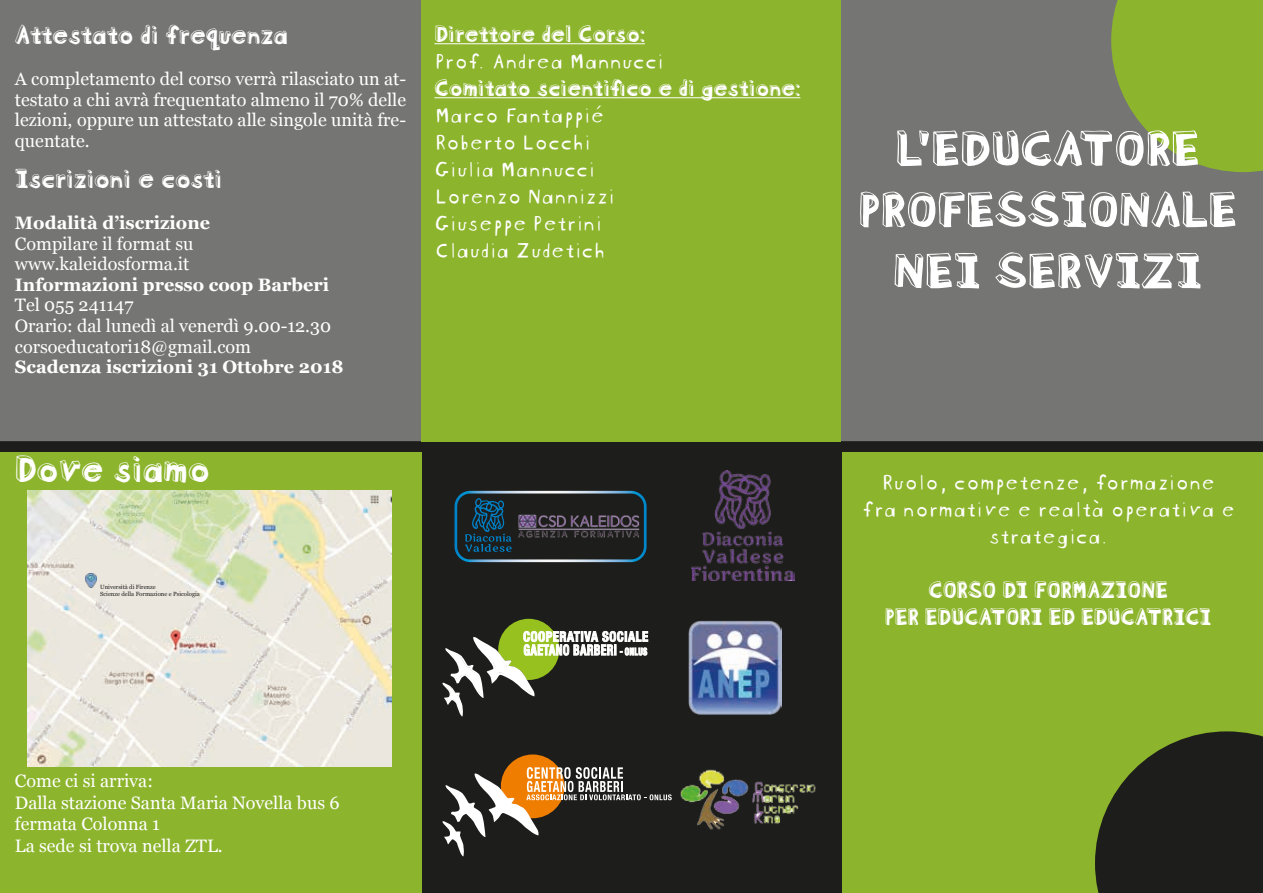
<style>
.page{position:relative;width:1263px;height:893px;background:#fff}
.page>*{position:absolute;margin:0;border:0;box-sizing:border-box;transform-origin:0 0}
.t1{font:46.95px/61.2px "Blockhead OT Black Face";color:#fff;text-align:center;scale:1.09 1}
.t2{font:36px "Blockhead OT Black Face";color:#fff}
.t3{font:25.5px "Blockhead OT Black Face";color:#fff}
.t4{font:22.5px/27px "Blockhead OT Unplugged";color:#fff;text-align:center}
.t5{font:22.5px/27px "Blockhead OT Black Face";color:#fff;text-align:center}
.t6{font:18px/20.5px "Georgia";color:#fff}
.t7{font:700 18px "Georgia";color:#fff}
.t8{font:6px/7.2px "Georgia";color:#1d1d1b}
</style>
<div class="page">
<div style="left:0;top:452px;width:1263px;height:441px;background:#8cb42c"></div>
<div style="left:0;top:0;width:1263px;height:444px;background:#757574"></div>
<svg style="left:0;top:441px;width:1263px;height:11px;background:#1e1e1c"></svg>
<div style="left:422px;top:441px;width:420px;height:452px;background:#1d1d1b"></div>
<svg style="left:1111px;top:0;width:152px;height:172px;background:#88aa36"></svg>
<img style="left:680px;top:769px;width:136px;height:61px">
<svg style="left:454px;top:491px;width:193px;height:71px"></svg>
<img style="left:692px;top:471px;width:102px;height:110px">
<img style="left:688px;top:621px;width:94px;height:94px">
<img style="left:27px;top:491px;width:364px;height:275px">
<img style="left:86px;top:573px;width:10px;height:14px">
<div style="left:422px;top:0;width:419px;height:441px;background:#8cb42c"></div>
<hr style="left:434px;top:43px;width:211px;height:1px;background:#fff">
<hr style="left:434px;top:97px;width:366px;height:1px;background:#fff">
<svg style="left:1095px;top:731px;width:168px;height:162px"></svg>
<svg style="left:442px;top:619px;width:206px;height:98px"></svg>
<div style="left:501px;top:754px;width:64px;height:64px;background:#ef7d00;border-radius:50%"></div>
<svg style="left:442px;top:767px;width:230px;height:90px"></svg>
<h3 class="t3" style="left:15px;top:21px;width:275px">Attestato di frequenza</h3>
<p class="t6" style="left:15px;top:69px;width:393px;text-align:justify">A completamento del corso verrà rilasciato un at&shy;testato a chi avrà frequentato almeno il 70% delle lezioni, oppure un attestato alle singole unità fre&shy;quentate.</p>
<h3 class="t3" style="left:15px;top:165px;width:209px">Iscrizioni e costi</h3>
<p class="t7" style="left:15px;top:211px;width:197px">Modalità d’iscrizione</p>
<p class="t6" style="left:15px;top:234px;width:180px">Compilare il format su www.kaleidosforma.it</p>
<p class="t7" style="left:15px;top:273px;width:316px">Informazioni presso coop Barberi</p>
<p class="t6" style="left:15px;top:295px;width:318px">Tel 055 241147<br>Orario: dal lunedì al venerdì 9.00-12.30 corsoeducatori18@gmail.com</p>
<p class="t7" style="left:15px;top:355px;width:330px">Scadenza iscrizioni 31 Ottobre 2018</p>
<p class="t5" style="left:434px;top:20px;width:212px">Direttore del Corso:</p>
<p class="t4" style="left:434px;top:47px;width:230px">Prof. Andrea Mannucci</p>
<p class="t5" style="left:434px;top:74px;width:367px">Comitato scientifico e di gestione:</p>
<p class="t4" style="left:434px;top:101px;width:181px;text-align:left">Marco Fantappié<br>Roberto Locchi<br>Giulia Mannucci<br>Lorenzo Nannizzi<br>Giuseppe Petrini<br>Claudia Zudetich</p>
<h2 class="t2" style="left:15px;top:450px;width:196px">Dove siamo</h2>
<p class="t8" style="left:100px;top:583px;width:101px">Università di Firenze<br>Scienze della Formazione e Psicologia</p>
<p class="t6" style="left:15px;top:770px;width:326px;line-height:21.6px">Come ci si arriva:<br>Dalla stazione Santa Maria Novella bus 6 fermata Colonna 1<br>La sede si trova nella ZTL.</p>
<h1 class="t1" style="left:858px;top:119px;width:349px">L’EDUCATORE<br>PROFESSIONALE<br>NEI SERVIZI</h1>
<p class="t4" style="left:862px;top:468px;width:374px">Ruolo, competenze, formazione fra normative e realtà operativa e strategica.</p>
<p class="t5" style="left:885px;top:576px;width:328px">CORSO DI FORMAZIONE<br>PER EDUCATORI ED EDUCATRICI</p>
</div>
